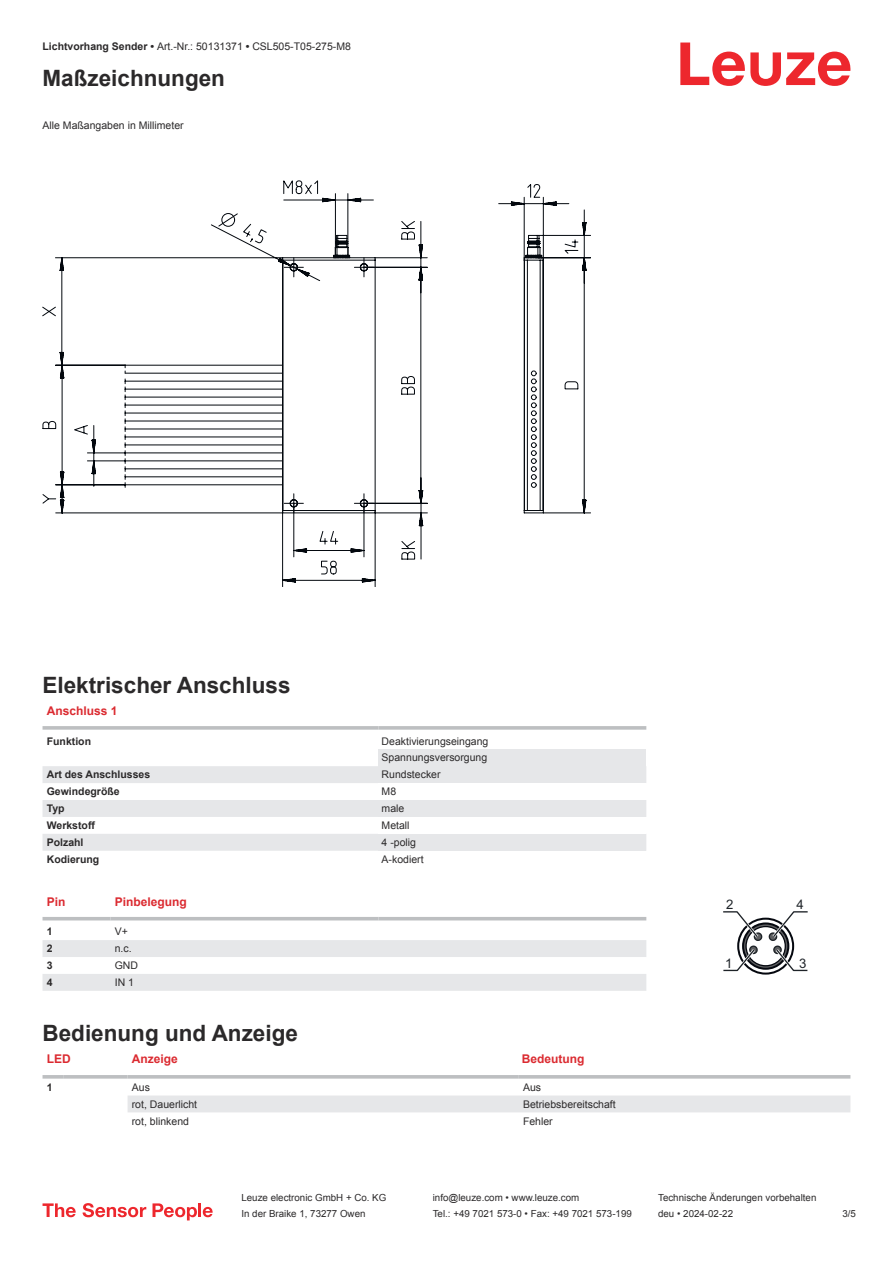
<style>
.page{position:relative;width:893px;height:1263px;background:#fff}
.page>*{position:absolute;margin:0;border:0;box-sizing:border-box;transform-origin:0 0}
.t1{font:700 22.5px "Arial";color:#2b292a}
.t2{font:13.2px "Arial";color:#1e2328}
.t3{font:700 12px "Arial";color:#db2a30}
.t4{font:10.5px/17px "Arial";color:#2b292a}
.t5{font:700 10.5px "Arial";color:#2b292a}
.t6{font:9.75px "Arial";color:#2b292a}
.s1{font-weight:700}
</style>
<div class="page">
<svg style="left:680px;top:43px;width:170px;height:43px"></svg>
<svg style="left:43px;top:766px;width:335px;height:85px;fill:#e6e7e9"></svg>
<svg style="left:43px;top:726px;width:335px;height:4px"></svg>
<svg style="left:378px;top:726px;width:268px;height:4px"></svg>
<div style="left:378px;top:749px;width:268px;height:17px;background:#e6e7e9"></div>
<div style="left:378px;top:766px;width:268px;height:17px;background:#e6e7e9"></div>
<div style="left:378px;top:800px;width:268px;height:17px;background:#e6e7e9"></div>
<div style="left:378px;top:834px;width:268px;height:17px;background:#e6e7e9"></div>
<svg style="left:43px;top:920px;width:603px;height:1px"></svg>
<svg style="left:43px;top:940px;width:603px;height:51px"></svg>
<hr style="left:43px;top:917px;width:68px;height:3px;background:#bdbfc1">
<hr style="left:111px;top:917px;width:267px;height:3px;background:#bdbfc1">
<hr style="left:378px;top:917px;width:268px;height:3px;background:#bdbfc1">
<svg style="left:43px;top:1078px;width:807px;height:35px"></svg>
<div style="left:128px;top:1095px;width:722px;height:17px;background:#e6e7e9"></div>
<hr style="left:43px;top:1075px;width:21px;height:3px;background:#bdbfc1">
<hr style="left:64px;top:1075px;width:64px;height:3px;background:#bdbfc1">
<hr style="left:128px;top:1075px;width:391px;height:3px;background:#bdbfc1">
<hr style="left:519px;top:1075px;width:331px;height:3px;background:#bdbfc1">
<svg style="left:723px;top:911px;width:85px;height:63px"></svg>
<svg style="left:43px;top:1203px;width:33px;height:14px"></svg>
<svg style="left:83px;top:1203px;width:63px;height:14px"></svg>
<svg style="left:153px;top:1203px;width:44px;height:17px"></svg>
<hr style="left:198px;top:1203px;width:3px;height:14px;background:#ed272d">
<svg style="left:203px;top:1207px;width:10px;height:10px"></svg>
<svg style="left:43px;top:181px;width:548px;height:406px"></svg>
<p class="t4" style="left:43px;top:39px;width:310px"><span class="s1">Lichtvorhang Sender •</span> Art.-Nr.: 50131371 <span class="s1">•</span> CSL505-T05-275-M8</p>
<h1 class="t1" style="left:43px;top:70px;width:184px">Maßzeichnungen</h1>
<p class="t4" style="left:43px;top:117px;width:143px">Alle Maßangaben in Millimeter</p>
<h1 class="t1" style="left:43px;top:677px;width:250px">Elektrischer Anschluss</h1>
<p class="t3" style="left:47px;top:706px;width:72px">Anschluss 1</p>
<p class="t5" style="left:47px;top:737px;width:46px">Funktion</p>
<p class="t4" style="left:382px;top:733px;width:108px">Deaktivierungseingang<br>Spannungsversorgung</p>
<p class="t5" style="left:47px;top:771px;width:105px">Art des Anschlusses</p>
<p class="t4" style="left:382px;top:767px;width:60px">Rundstecker</p>
<p class="t5" style="left:47px;top:788px;width:74px">Gewindegröße</p>
<p class="t4" style="left:382px;top:784px;width:16px">M8</p>
<p class="t5" style="left:47px;top:804px;width:19px">Typ</p>
<p class="t4" style="left:382px;top:801px;width:24px">male</p>
<p class="t5" style="left:47px;top:821px;width:50px">Werkstoff</p>
<p class="t4" style="left:382px;top:818px;width:30px">Metall</p>
<p class="t5" style="left:47px;top:838px;width:38px">Polzahl</p>
<p class="t4" style="left:382px;top:835px;width:36px">4 -polig</p>
<p class="t5" style="left:47px;top:855px;width:54px">Kodierung</p>
<p class="t4" style="left:382px;top:852px;width:44px">A-kodiert</p>
<p class="t3" style="left:47px;top:897px;width:20px">Pin</p>
<p class="t3" style="left:115px;top:897px;width:74px">Pinbelegung</p>
<p class="t5" style="left:47px;top:928px;width:7px">1</p>
<p class="t4" style="left:115px;top:924px;width:15px">V+</p>
<p class="t5" style="left:47px;top:945px;width:7px">2</p>
<p class="t4" style="left:115px;top:941px;width:18px">n.c.</p>
<p class="t5" style="left:47px;top:961px;width:7px">3</p>
<p class="t4" style="left:115px;top:958px;width:25px">GND</p>
<p class="t5" style="left:47px;top:978px;width:7px">4</p>
<p class="t4" style="left:115px;top:975px;width:21px">IN 1</p>
<h1 class="t1" style="left:43px;top:1024px;width:257px">Bedienung und Anzeige</h1>
<p class="t3" style="left:47px;top:1054px;width:25px">LED</p>
<p class="t3" style="left:132px;top:1054px;width:48px">Anzeige</p>
<p class="t3" style="left:522px;top:1054px;width:64px">Bedeutung</p>
<p class="t5" style="left:47px;top:1083px;width:7px">1</p>
<p class="t4" style="left:132px;top:1079px;width:20px">Aus</p>
<p class="t4" style="left:523px;top:1079px;width:20px">Aus</p>
<p class="t4" style="left:132px;top:1096px;width:67px">rot, Dauerlicht</p>
<p class="t4" style="left:523px;top:1096px;width:94px">Betriebsbereitschaft</p>
<p class="t4" style="left:132px;top:1113px;width:59px">rot, blinkend</p>
<p class="t4" style="left:523px;top:1113px;width:31px">Fehler</p>
<p class="t2" style="left:726px;top:896px;width:9px">2</p>
<p class="t2" style="left:796px;top:896px;width:9px">4</p>
<p class="t2" style="left:725px;top:956px;width:9px">1</p>
<p class="t2" style="left:799px;top:956px;width:9px">3</p>
<p class="t6" style="left:241px;top:1194px;width:146px">Leuze electronic GmbH + Co. KG</p>
<p class="t6" style="left:433px;top:1194px;width:148px">info@leuze.com • www.leuze.com</p>
<p class="t6" style="left:658px;top:1194px;width:160px">Technische Änderungen vorbehalten</p>
<p class="t6" style="left:241px;top:1210px;width:126px">In der Braike 1, 73277 Owen</p>
<p class="t6" style="left:433px;top:1210px;width:201px">Tel.: +49 7021 573-0 • Fax: +49 7021 573-199</p>
<p class="t6" style="left:658px;top:1210px;width:76px">deu • 2024-02-22</p>
<p class="t6" style="left:842px;top:1210px;width:15px">3 /5</p>
</div>
